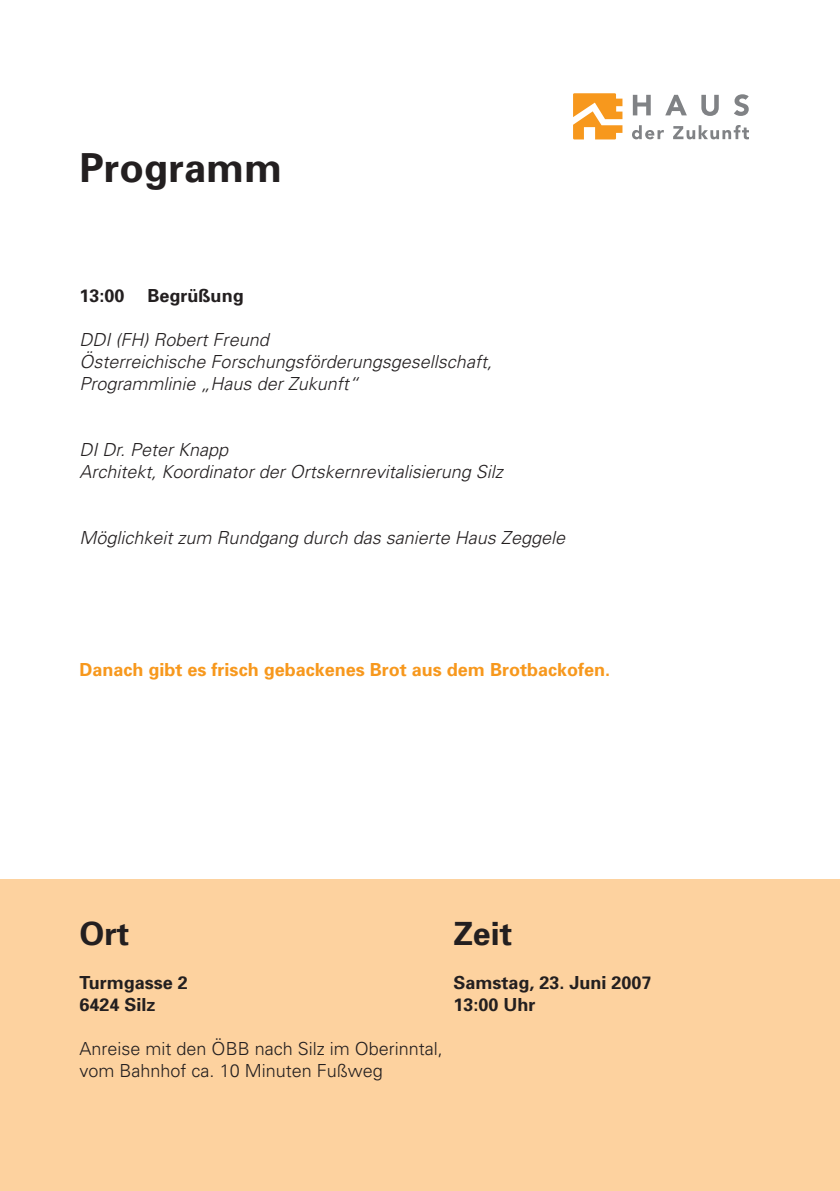
<style>
.page{position:relative;width:840px;height:1191px;background:#fff}
.page>*{position:absolute;margin:0;border:0;box-sizing:border-box;transform-origin:0 0}
.t1{font:700 40px "Univers";color:#231f20}
.t2{font:700 32px "Univers";color:#231f20}
.t3{font:italic 300 18px/22px "Univers";color:#231f20}
.t4{font:300 18px/22px "Univers";color:#231f20}
.t5{font:700 18px/22px "Univers";color:#231f20}
.t6{font:700 18px "Univers";color:#f7981d}
</style>
<div class="page">
<div style="left:0;top:879px;width:839px;height:312px;background:#fdd29f"></div>
<svg style="left:573px;top:93px;width:49px;height:46px"></svg>
<svg style="left:632px;top:95px;width:18px;height:20px"></svg>
<svg style="left:665px;top:95px;width:21px;height:20px"></svg>
<svg style="left:701px;top:95px;width:17px;height:21px"></svg>
<svg style="left:734px;top:94px;width:14px;height:22px"></svg>
<svg style="left:632px;top:125px;width:31px;height:14px"></svg>
<svg style="left:673px;top:125px;width:75px;height:14px"></svg>
<h1 class="t1" style="left:79px;top:153px;width:204px">Programm</h1>
<p class="t5" style="left:79px;top:286px;width:47px">13:00</p>
<p class="t5" style="left:147px;top:286px;width:98px">Begrüßung</p>
<p class="t3" style="left:79px;top:330px;width:414px">DDI (FH) Robert Freund<br>Österreichische Forschungsförderungsgesellschaft,<br>Programmlinie „Haus der Zukunft“</p>
<p class="t3" style="left:79px;top:440px;width:425px">DI Dr. Peter Knapp<br>Architekt, Koordinator der Ortskernrevitalisierung Silz</p>
<p class="t3" style="left:79px;top:528px;width:487px">Möglichkeit zum Rundgang durch das sanierte Haus Zeggele</p>
<p class="t6" style="left:79px;top:663px;width:532px">Danach gibt es frisch gebackenes Brot aus dem Brotbackofen.</p>
<h2 class="t2" style="left:79px;top:922px;width:51px">Ort</h2>
<p class="t5" style="left:79px;top:973px;width:110px">Turmgasse 2<br>6424 Silz</p>
<p class="t4" style="left:79px;top:1039px;width:365px">Anreise mit den ÖBB nach Silz im Oberinntal, vom Bahnhof ca. 10 Minuten Fußweg</p>
<h2 class="t2" style="left:453px;top:922px;width:60px">Zeit</h2>
<p class="t5" style="left:453px;top:973px;width:200px">Samstag, 23. Juni 2007<br>13:00 Uhr</p>
</div>
